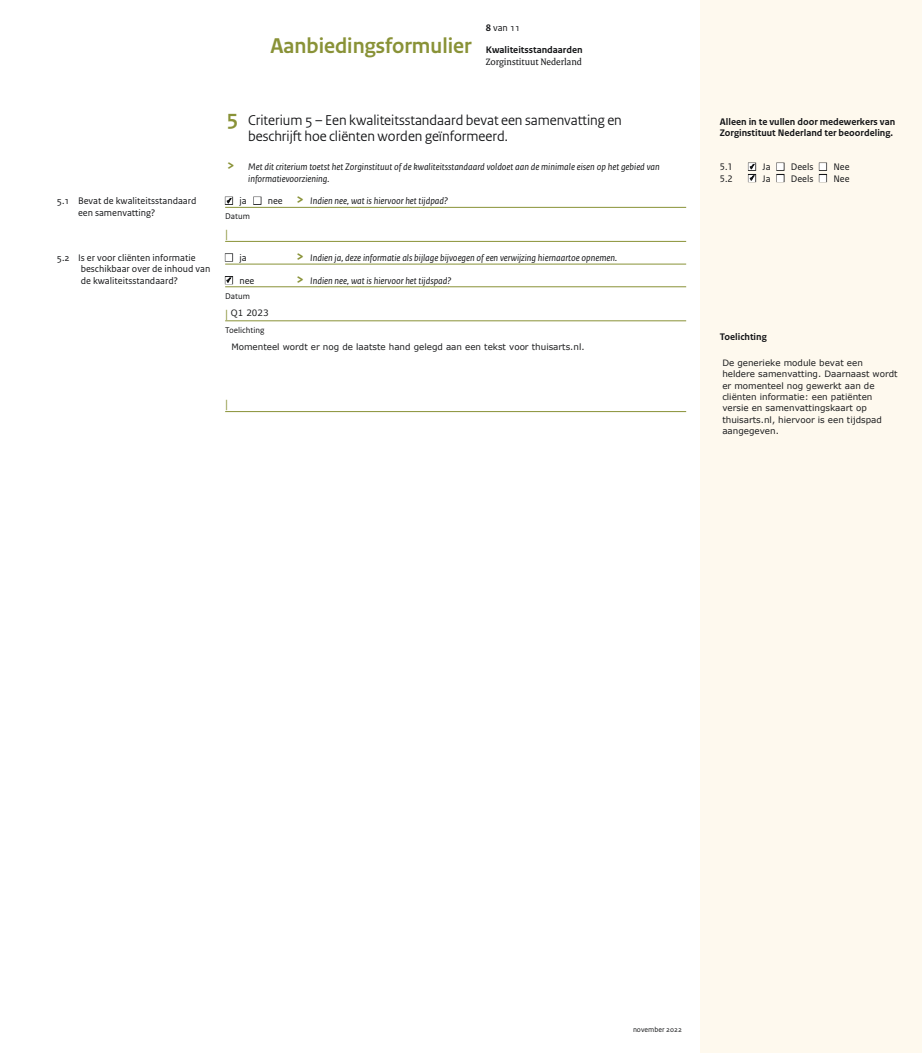
<style>
.page{position:relative;width:922px;height:1053px;background:#fff}
.page>*{position:absolute;margin:0;border:0;box-sizing:border-box;transform-origin:0 0}
.t1{font:700 22.5px "Rijksoverheid Sans Heading";color:#899237}
.t2{font:15px/16.2px "Rijksoverheid Sans Heading";color:#141517}
.t3{font:12.5px "Rijksoverheid Sans Text";color:#899237}
.t4{font:italic 10px/11.4px "Rijksoverheid Sans Text";color:#141517}
.t5{font:10px/11.4px "Rijksoverheid Sans Text";color:#141517}
.t6{font:700 10px/11.4px "Rijksoverheid Sans Text";color:#141517}
.t7{font:10px "Rijksoverheid Serif";color:#141517}
.t8{font:8.75px/11.4px "Verdana";color:#1d1e1f}
.t9{font:8.75px "Rijksoverheid Sans Text";color:#141517}
.t10{font:7.5px "Rijksoverheid Sans Text";color:#141517}
.s1{font-weight:700}
.s2{font-weight:700;font-size:22.5px;color:#899237}
.s3{font-weight:700;font-style:normal;font-size:15px;color:#899237}
.s4{font-style:normal}
</style>
<div class="page">
<div style="left:700px;top:0;width:221px;height:1052px;background:#fef9ee"></div>
<hr style="left:225px;top:207px;width:461px;height:1px;background:#899237">
<hr style="left:225px;top:241px;width:461px;height:1px;background:#899237">
<hr style="left:225px;top:264px;width:461px;height:1px;background:#899237">
<hr style="left:225px;top:286px;width:461px;height:1px;background:#899237">
<hr style="left:225px;top:320px;width:461px;height:1px;background:#899237">
<hr style="left:225px;top:411px;width:461px;height:1px;background:#899237">
<svg style="left:749px;top:163px;width:6px;height:18px"></svg>
<svg style="left:226px;top:198px;width:6px;height:6px"></svg>
<svg style="left:226px;top:277px;width:6px;height:6px"></svg>
<h1 class="t1" style="left:270px;top:37px;width:203px">Aanbiedingsformulier</h1>
<p class="t5" style="left:485px;top:22px;width:36px"><span class="s1">8</span> van 11</p>
<p class="t6" style="left:485px;top:45px;width:98px">Kwaliteitsstandaarden</p>
<p class="t7" style="left:485px;top:58px;width:98px">Zorginstituut Nederland</p>
<p class="t5" style="left:78px;top:196px;width:120px;text-indent:-21px">5.1 Bevat de kwaliteitsstandaard een samenvatting?</p>
<p class="t5" style="left:81px;top:252px;width:131px;text-indent:-24px">5.2 I s er voor cliënten informatie beschikbaar over de inhoud van de kwaliteitsstandaard?</p>
<h2 class="t2" style="left:248px;top:113px;width:375px;text-indent:-21px"><span class="s2">5</span> Criterium 5 – Een kwaliteitsstandaard bevat een samenvatting en beschrijft hoe cliënten worden geïnformeerd.</h2>
<p class="t4" style="left:248px;top:162px;width:413px;text-indent:-21px"><span class="s3">&gt;</span> Met dit criterium toetst het Zorginstituut of de kwaliteitsstandaard voldoet aan de minimale eisen op het gebied van informatievoorziening.</p>
<p class="t5" style="left:239px;top:196px;width:9px">ja</p>
<p class="t4" style="left:268px;top:196px;width:182px"><span class="s4">nee</span> <span class="s3">&gt;</span> Indien nee, wat is hiervoor het tijdpad?</p>
<p class="t9" style="left:225px;top:213px;width:26px">Datum</p>
<p class="t3" style="left:225px;top:229px;width:5px">|</p>
<p class="t5" style="left:239px;top:252px;width:9px">ja</p>
<p class="t4" style="left:296px;top:252px;width:322px"><span class="s3">&gt;</span> Indien ja, deze informatie als bijlage bijvoegen of een verwijzing hiernaartoe opnemen.</p>
<p class="t5" style="left:239px;top:275px;width:16px">nee</p>
<p class="t4" style="left:296px;top:275px;width:157px"><span class="s3">&gt;</span> Indien nee, wat is hiervoor het tijdspad?</p>
<p class="t9" style="left:225px;top:292px;width:26px">Datum</p>
<p class="t3" style="left:225px;top:309px;width:5px">|</p>
<p class="t9" style="left:225px;top:326px;width:41px">Toelichting</p>
<p class="t8" style="left:231px;top:307px;width:39px">Q1 2023</p>
<p class="t8" style="left:231px;top:341px;width:354px">Momenteel wordt er nog de laatste hand gelegd aan een tekst voor thuisarts.nl.</p>
<p class="t3" style="left:225px;top:399px;width:5px">|</p>
<p class="t6" style="left:719px;top:116px;width:177px">Alleen in te vullen door medewerkers van<br>Zorginstituut Nederland ter beoordeling.</p>
<p class="t5" style="left:719px;top:162px;width:15px">5.1</p>
<p class="t5" style="left:762px;top:162px;width:10px">Ja</p>
<p class="t5" style="left:790px;top:162px;width:24px">Deels</p>
<p class="t5" style="left:833px;top:162px;width:18px">Nee</p>
<p class="t5" style="left:719px;top:173px;width:15px">5.2</p>
<p class="t5" style="left:762px;top:173px;width:10px">Ja</p>
<p class="t5" style="left:790px;top:173px;width:24px">Deels</p>
<p class="t5" style="left:833px;top:173px;width:18px">Nee</p>
<p class="t6" style="left:719px;top:332px;width:48px">Toelichting</p>
<p class="t8" style="left:722px;top:356px;width:177px">De generieke module bevat een heldere samenvatting. Daarnaast wordt er momenteel nog gewerkt aan de cliënten informatie: een patiënten versie en samenvattingskaart op thuisarts.nl, hiervoor is een tijdspad aangegeven.</p>
<p class="t10" style="left:633px;top:1026px;width:50px">november 2022</p>
</div>
